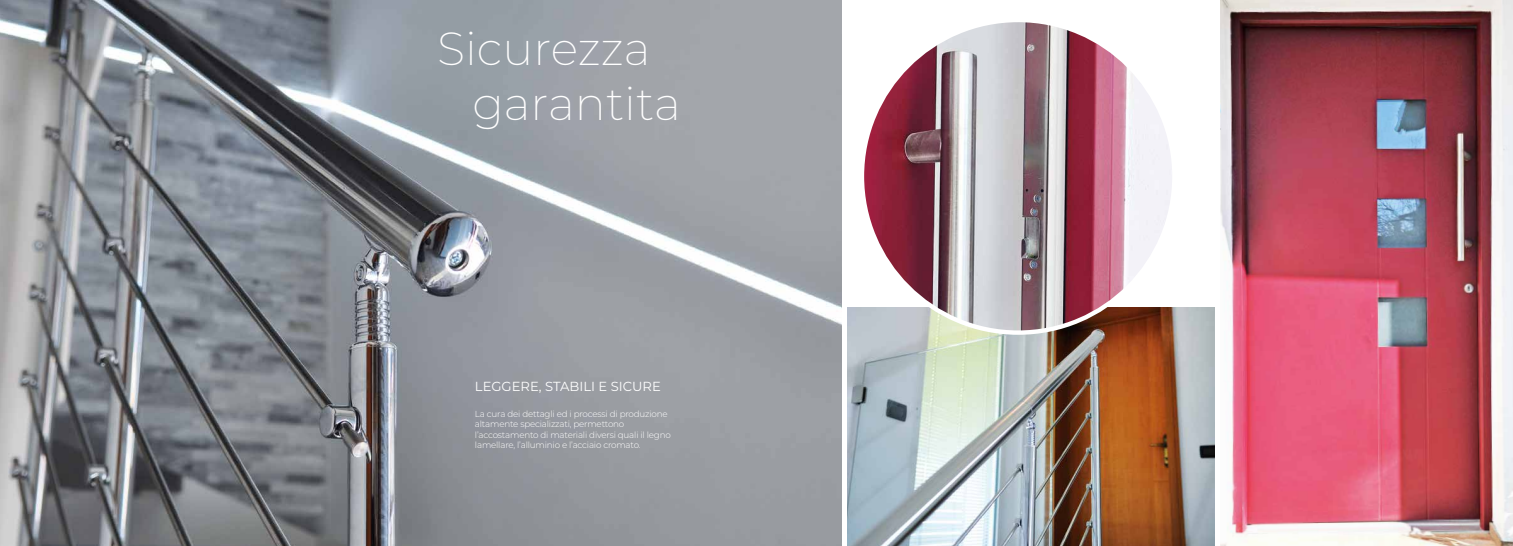
<style>
.page{position:relative;width:1513px;height:546px;background:#fff}
.page>*{position:absolute;margin:0;border:0;box-sizing:border-box;transform-origin:0 0}
.t1{font:200 46.38px/55.6px "Montserrat";color:#fff}
.t2{font:13.12px "Montserrat";color:#fff}
.t3{font:300 8.75px/10.5px "Montserrat";letter-spacing:-.02em;color:#fff}
</style>
<div class="page">
<img style="left:0;top:0;width:841px;height:546px">
<img style="left:1220px;top:0;width:293px;height:546px">
<img style="left:847px;top:308px;width:368px;height:238px">
<img style="left:862px;top:20px;width:312px;height:312px;border-radius:156px">
<h1 class="t1" style="left:472px;top:19px;width:210px;text-indent:-35px">Sicurezza garantita</h1>
<h2 class="t2" style="left:475px;top:377px;width:187px">LEGGERE, STABILI E SICURE</h2>
<p class="t3" style="left:475px;top:408px;width:197px">La cura dei dettagli ed i processi di produzione altamente specializzati, permettono l’accostamento di materiali diversi quali il legno lamellare, l’alluminio e l’acciaio cromato.</p>
</div>
